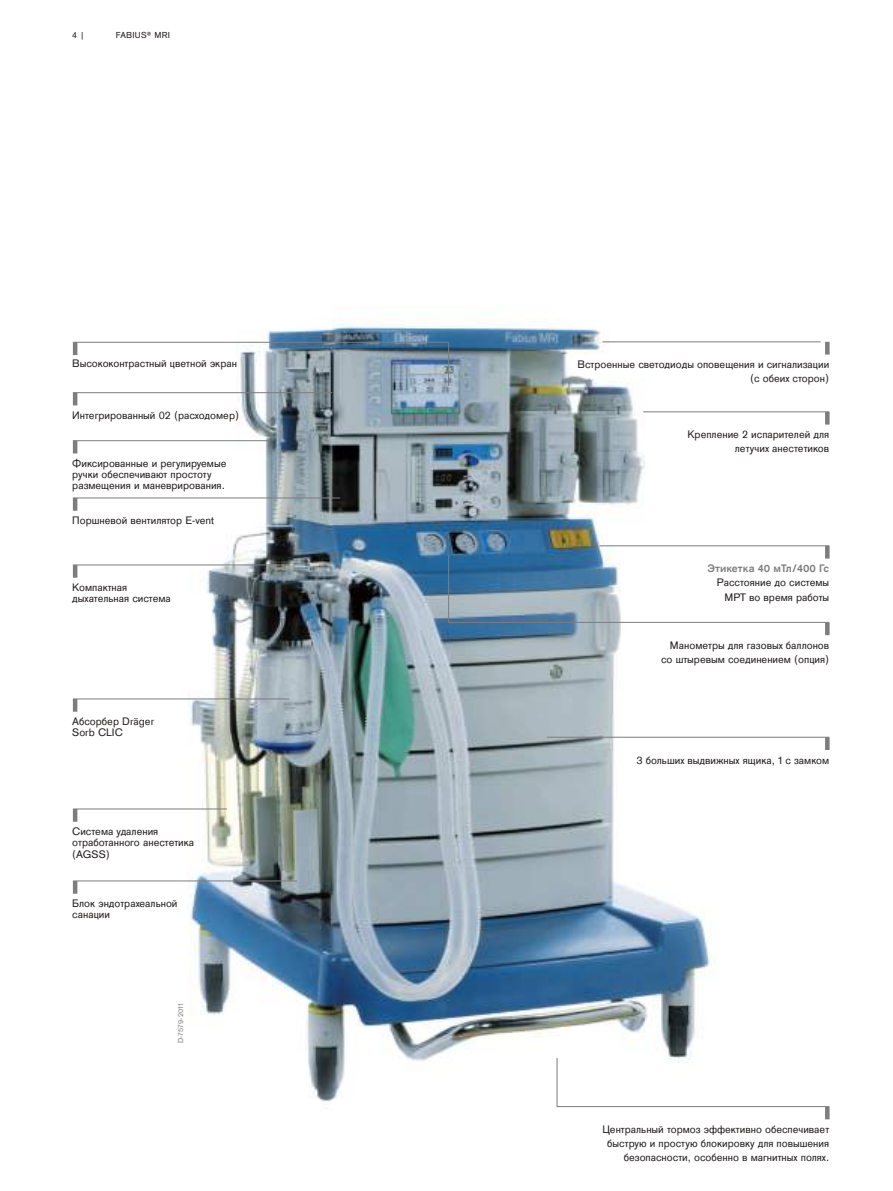
<style>
.page{position:relative;width:893px;height:1191px;background:#fff}
.page>*{position:absolute;margin:0;border:0;box-sizing:border-box;transform-origin:0 0}
.t1{font:11.25px/11.2px "Draeger Sans Global";color:#241f1f}
.t2{font:700 11.25px "Draeger Sans Global";color:#7d7c7e}
.t3{font:9px "Draeger Sans Global";letter-spacing:.025em;color:#241f1f}
.t4{font:7.5px "Draeger Sans Global";letter-spacing:.025em;color:#7d7c7e}
</style>
<div class="page">
<img style="left:72px;top:324px;width:758px;height:796px">
<hr style="left:73px;top:392px;width:259px;height:1px;background:#7d7c7e">
<hr style="left:73px;top:393px;width:4px;height:12px;background:#7d7c7e">
<hr style="left:73px;top:440px;width:197px;height:1px;background:#7d7c7e">
<hr style="left:73px;top:441px;width:4px;height:12px;background:#7d7c7e">
<hr style="left:73px;top:497px;width:267px;height:1px;background:#7d7c7e">
<hr style="left:73px;top:498px;width:4px;height:13px;background:#7d7c7e">
<hr style="left:73px;top:564px;width:216px;height:1px;background:#7d7c7e">
<hr style="left:73px;top:565px;width:4px;height:13px;background:#7d7c7e">
<hr style="left:73px;top:698px;width:216px;height:1px;background:#7d7c7e">
<hr style="left:73px;top:699px;width:4px;height:12px;background:#7d7c7e">
<hr style="left:73px;top:808px;width:154px;height:1px;background:#7d7c7e">
<hr style="left:73px;top:809px;width:4px;height:12px;background:#7d7c7e">
<hr style="left:73px;top:880px;width:224px;height:1px;background:#7d7c7e">
<hr style="left:73px;top:881px;width:4px;height:12px;background:#7d7c7e">
<hr style="left:602px;top:341px;width:219px;height:1px;background:#7d7c7e">
<div style="left:825px;top:342px;width:5px;height:12px;background:#7d7c7e"></div>
<hr style="left:643px;top:411px;width:186px;height:1px;background:#7d7c7e">
<div style="left:825px;top:412px;width:5px;height:12px;background:#7d7c7e"></div>
<svg style="left:448px;top:554px;width:382px;height:69px"></svg>
<div style="left:825px;top:622px;width:5px;height:13px;background:#7d7c7e"></div>
<hr style="left:547px;top:737px;width:282px;height:1px;background:#7d7c7e">
<div style="left:825px;top:737px;width:5px;height:13px;background:#7d7c7e"></div>
<svg style="left:556px;top:1057px;width:274px;height:50px"></svg>
<div style="left:825px;top:1106px;width:5px;height:13px;background:#7d7c7e"></div>
<hr style="left:600px;top:545px;width:229px;height:1px;background:#7d7c7e">
<div style="left:825px;top:546px;width:5px;height:12px;background:#7d7c7e"></div>
<hr style="left:73px;top:342px;width:376px;height:1px;background:#7d7c7e">
<hr style="left:73px;top:342px;width:4px;height:13px;background:#7d7c7e">
<hr style="left:448px;top:342px;width:1px;height:44px;background:#7d7c7e">
<p class="t3" style="left:72px;top:30px;width:14px">4 |</p>
<p class="t3" style="left:116px;top:30px;width:56px">FABIUS® MRI</p>
<p class="t1" style="left:72px;top:357px;width:166px">Высококонтрастный цветной экран</p>
<p class="t1" style="left:72px;top:409px;width:168px">Интегрированный 02 (расходомер)</p>
<p class="t1" style="left:72px;top:457px;width:156px">Фиксированные и регулируемые ручки обеспечивают простоту размещения и маневрирования.</p>
<p class="t1" style="left:72px;top:514px;width:143px">Поршневой вентилятор E-vent</p>
<p class="t1" style="left:72px;top:581px;width:100px">Компактная дыхательная система</p>
<p class="t1" style="left:72px;top:715px;width:83px">Абсорбер Dräger<br>Sorb CLIC</p>
<p class="t1" style="left:72px;top:825px;width:123px">Система удаления отработанного анестетика (AGSS)</p>
<p class="t1" style="left:72px;top:897px;width:107px">Блок эндотрахеальной санации</p>
<p class="t4" style="left:176px;top:1043px;width:42px;rotate:-90deg">D-7579-2011</p>
<p class="t1" style="left:578px;top:357px;width:253px;line-height:14.2px;text-align:right">Встроенные светодиоды оповещения и сигнализации (с обеих сторон)</p>
<p class="t1" style="left:688px;top:427px;width:143px;line-height:14.2px;text-align:right">Крепление 2 испарителей для летучих анестетиков</p>
<p class="t2" style="left:708px;top:561px;width:123px">Этикетка 40 мТл/400 Гс</p>
<p class="t1" style="left:717px;top:575px;width:114px;line-height:14.2px;text-align:right">Расстояние до системы<br>МРТ во время работы</p>
<p class="t1" style="left:661px;top:637px;width:170px;line-height:14.2px;text-align:right">Манометры для газовых баллонов со штыревым соединением (опция)</p>
<p class="t1" style="left:636px;top:754px;width:194px">3 больших выдвижных ящика, 1 с замком</p>
<p class="t1" style="left:602px;top:1122px;width:228px;line-height:14.2px;text-align:right">Центральный тормоз эффективно обеспечивает быструю и простую блокировку для повышения безопасности, особенно в магнитных полях.</p>
</div>
